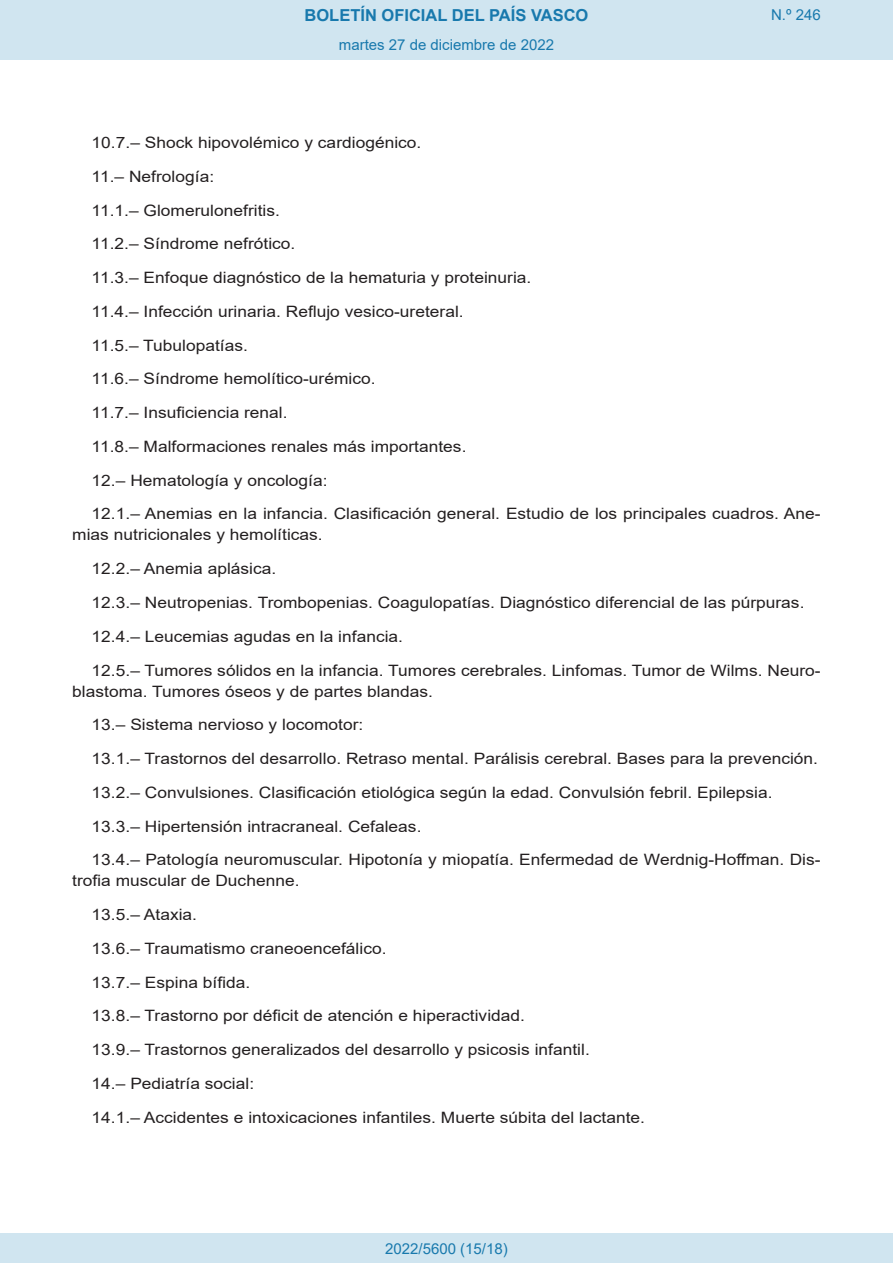
<style>
.page{position:relative;width:893px;height:1263px;background:#fff}
.page>*{position:absolute;margin:0;border:0;box-sizing:border-box;transform-origin:0 0}
.t1{font:700 16.5px "Arial";color:#1879ad}
.BOPVDetalle{font:15.6px/21px "Arial";color:#231f20;scale:1.11 1}
.Paginacion_Centro{font:15px "Arial";color:#1879ad}
</style>
<div class="page">
<div style="left:0;top:0;width:893px;height:60px;background:#d0e5f0"></div>
<div style="left:0;top:1233px;width:893px;height:30px;background:#d0e5f0"></div>
<p class="t1" style="left:305px;top:3px;width:285px">BOLETÍN OFICIAL DEL PAÍS VASCO</p>
<p class="Paginacion_Centro" style="left:339px;top:35px;width:217px">martes 27 de diciembre de 2022</p>
<p class="Paginacion_Centro" style="left:771px;top:5px;width:51px">N.º 246</p>
<p class="BOPVDetalle" style="left:92px;top:132px;width:299px">10.7.– Shock hipovolémico y cardiogénico.</p>
<p class="BOPVDetalle" style="left:92px;top:166px;width:112px">11.– Nefrología:</p>
<p class="BOPVDetalle" style="left:92px;top:200px;width:171px">11.1.– Glomerulonefritis.</p>
<p class="BOPVDetalle" style="left:92px;top:233px;width:185px">11.2.– Síndrome nefrótico.</p>
<p class="BOPVDetalle" style="left:92px;top:267px;width:398px">11.3.– Enfoque diagnóstico de la hematuria y proteinuria.</p>
<p class="BOPVDetalle" style="left:92px;top:301px;width:337px">11.4.– Infección urinaria. Reflujo vesico-ureteral.</p>
<p class="BOPVDetalle" style="left:92px;top:335px;width:142px">11.5.– Tubulopatías.</p>
<p class="BOPVDetalle" style="left:92px;top:368px;width:257px">11.6.– Síndrome hemolítico-urémico.</p>
<p class="BOPVDetalle" style="left:92px;top:402px;width:178px">11.7.– Insuficiencia renal.</p>
<p class="BOPVDetalle" style="left:92px;top:436px;width:339px">11.8.– Malformaciones renales más importantes.</p>
<p class="BOPVDetalle" style="left:92px;top:470px;width:214px">12.– Hematología y oncología:</p>
<p class="BOPVDetalle" style="left:72px;top:503px;width:676px;text-indent:19px">12.1.– Anemias en la infancia. Clasificación general. Estudio de los principales cuadros. Ane&shy;mias nutricionales y hemolíticas.</p>
<p class="BOPVDetalle" style="left:92px;top:558px;width:168px">12.2.– Anemia aplásica.</p>
<p class="BOPVDetalle" style="left:92px;top:592px;width:644px">12.3.– Neutropenias. Trombopenias. Coagulopatías. Diagnóstico diferencial de las púrpuras.</p>
<p class="BOPVDetalle" style="left:92px;top:626px;width:282px">12.4.– Leucemias agudas en la infancia.</p>
<p class="BOPVDetalle" style="left:72px;top:659px;width:676px;text-indent:19px">12.5.– Tumores sólidos en la infancia. Tumores cerebrales. Linfomas. Tumor de Wilms. Neuro&shy;blastoma. Tumores óseos y de partes blandas.</p>
<p class="BOPVDetalle" style="left:92px;top:714px;width:246px">13.– Sistema nervioso y locomotor:</p>
<p class="BOPVDetalle" style="left:92px;top:748px;width:656px">13.1.– Trastornos del desarrollo. Retraso mental. Parálisis cerebral. Bases para la prevención.</p>
<p class="BOPVDetalle" style="left:92px;top:782px;width:615px">13.2.– Convulsiones. Clasificación etiológica según la edad. Convulsión febril. Epilepsia.</p>
<p class="BOPVDetalle" style="left:92px;top:815px;width:299px">13.3.– Hipertensión intracraneal. Cefaleas.</p>
<p class="BOPVDetalle" style="left:72px;top:849px;width:676px;text-indent:19px">13.4.– Patología neuromuscular. Hipotonía y miopatía. Enfermedad de Werdnig-Hoffman. Dis&shy;trofia muscular de Duchenne.</p>
<p class="BOPVDetalle" style="left:92px;top:904px;width:96px">13.5.– Ataxia.</p>
<p class="BOPVDetalle" style="left:92px;top:938px;width:267px">13.6.– Traumatismo craneoencefálico.</p>
<p class="BOPVDetalle" style="left:92px;top:971px;width:144px">13.7.– Espina bífida.</p>
<p class="BOPVDetalle" style="left:92px;top:1005px;width:392px">13.8.– Trastorno por déficit de atención e hiperactividad.</p>
<p class="BOPVDetalle" style="left:92px;top:1039px;width:450px">13.9.– Trastornos generalizados del desarrollo y psicosis infantil.</p>
<p class="BOPVDetalle" style="left:92px;top:1073px;width:148px">14.– Pediatría social:</p>
<p class="BOPVDetalle" style="left:92px;top:1106px;width:500px">14.1.– Accidentes e intoxicaciones infantiles. Muerte súbita del lactante.</p>
<p class="Paginacion_Centro" style="left:385px;top:1238px;width:124px">2022/5600 (15/18)</p>
</div>
